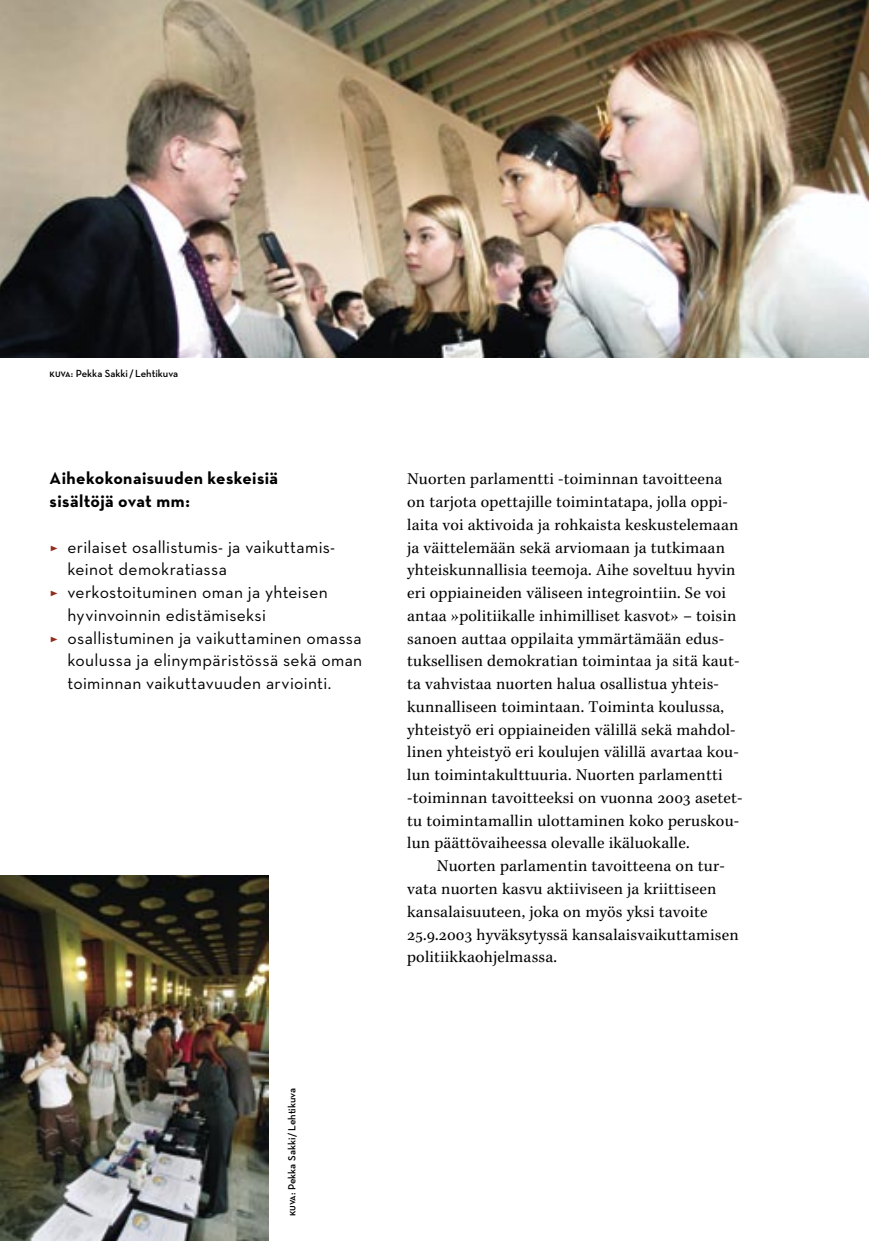
<style>
.page{position:relative;width:869px;height:1241px;background:#fff}
.page>*{position:absolute;margin:0;border:0;box-sizing:border-box;transform-origin:0 0}
.Eduskunta_Leipis_ei_sis_Kepler{font:17.5px/22.8px "Neutra Text";letter-spacing:.02em;color:#000}
.Eduskunta_Leipis_ei_sis_Kepler-2{font:700 17.5px/22.8px "Neutra Text";letter-spacing:.025em;color:#000}
.Eduskunta_Leipis_ei_sis_Kepler-3{font:16.62px/22.8px "Kepl MM 385 575 9";letter-spacing:.01em;color:#000}
.Eduskunta_Leipis_NP_Kepler{font:16.62px/22.8px "Kepl MM 385 575 9";letter-spacing:.01em;color:#000}
.Eduskunta_Leipis_ei_sis_Kepler-4{font:600 10.5px "Neutra Text";color:#000}
.s1{font-family:"Neutra Text Demi SC";font-weight:400}
.s2{font-family:"The Sans Caps";font-size:15.75px;color:#932b1d}
.s3{font-family:"Kepl MM SC 385 575 9"}
</style>
<div class="page">
<img style="left:0;top:0;width:868px;height:357px">
<img style="left:0;top:875px;width:268px;height:365px">
<p class="Eduskunta_Leipis_ei_sis_Kepler-4" style="left:50px;top:367px;width:130px"><span class="s1">kuva:</span> Pekka Sakki / Lehtikuva</p>
<p class="Eduskunta_Leipis_ei_sis_Kepler-2" style="left:50px;top:466px;width:230px">Aihekokonaisuuden keskeisiä sisältöjä ovat mm:</p>
<p class="Eduskunta_Leipis_ei_sis_Kepler" style="left:67px;top:535px;width:269px;text-indent:-18px"><span class="s2">&gt;</span> erilaiset osallistumis- ja vaikuttamis&shy;keinot demokratiassa</p>
<p class="Eduskunta_Leipis_ei_sis_Kepler" style="left:67px;top:580px;width:262px;text-indent:-18px"><span class="s2">&gt;</span> verkostoituminen oman ja yhteisen hyvinvoinnin edistämiseksi</p>
<p class="Eduskunta_Leipis_ei_sis_Kepler" style="left:67px;top:626px;width:296px;text-align:justify;text-indent:-18px"><span class="s2">&gt;</span> osallistuminen ja vaikuttaminen omassa koulussa ja elinympäristössä sekä oman toiminnan vaikuttavuuden arviointi.</p>
<p class="Eduskunta_Leipis_ei_sis_Kepler-3" style="left:407px;top:467px;width:337px">Nuorten parlamentti -toiminnan tavoitteena on tarjota opettajille toimintatapa, jolla oppi&shy;laita voi aktivoida ja rohkaista keskustelemaan ja väittelemään sekä arviomaan ja tutkimaan yhteiskunnallisia teemoja. Aihe soveltuu hyvin eri oppiaineiden väliseen integrointiin. Se voi antaa »politiikalle inhimilliset kasvot» – toisin sanoen auttaa oppilaita ymmärtämään edus&shy;tuksellisen demokratian toimintaa ja sitä kaut&shy;ta vahvistaa nuorten halua osallistua yhteis&shy;kunnalliseen toimintaan. Toiminta koulussa, yhteistyö eri oppiaineiden välillä sekä mahdol&shy;linen yhteistyö eri koulujen välillä avartaa kou&shy;lun toimintakulttuuria. Nuorten parlamentti -toiminnan tavoitteeksi on vuonna <span class="s3">2003</span> asetet&shy;tu toimintamallin ulottaminen koko peruskou&shy;lun päättövaiheessa olevalle ikäluokalle.</p>
<p class="Eduskunta_Leipis_NP_Kepler" style="left:407px;top:854px;width:333px;text-indent:30px">Nuorten parlamentin tavoitteena on tur&shy;vata nuorten kasvu aktiiviseen ja kriittiseen kansalaisuuteen, joka on myös yksi tavoite <span class="s3">25.9.2003</span> hyväksytyssä kansalaisvaikuttamisen politiikkaohjelmassa.</p>
<p class="Eduskunta_Leipis_ei_sis_Kepler-4" style="left:285px;top:1216px;width:130px;rotate:-90deg"><span class="s1">kuva:</span> Pekka Sakki / Lehtikuva</p>
</div>
